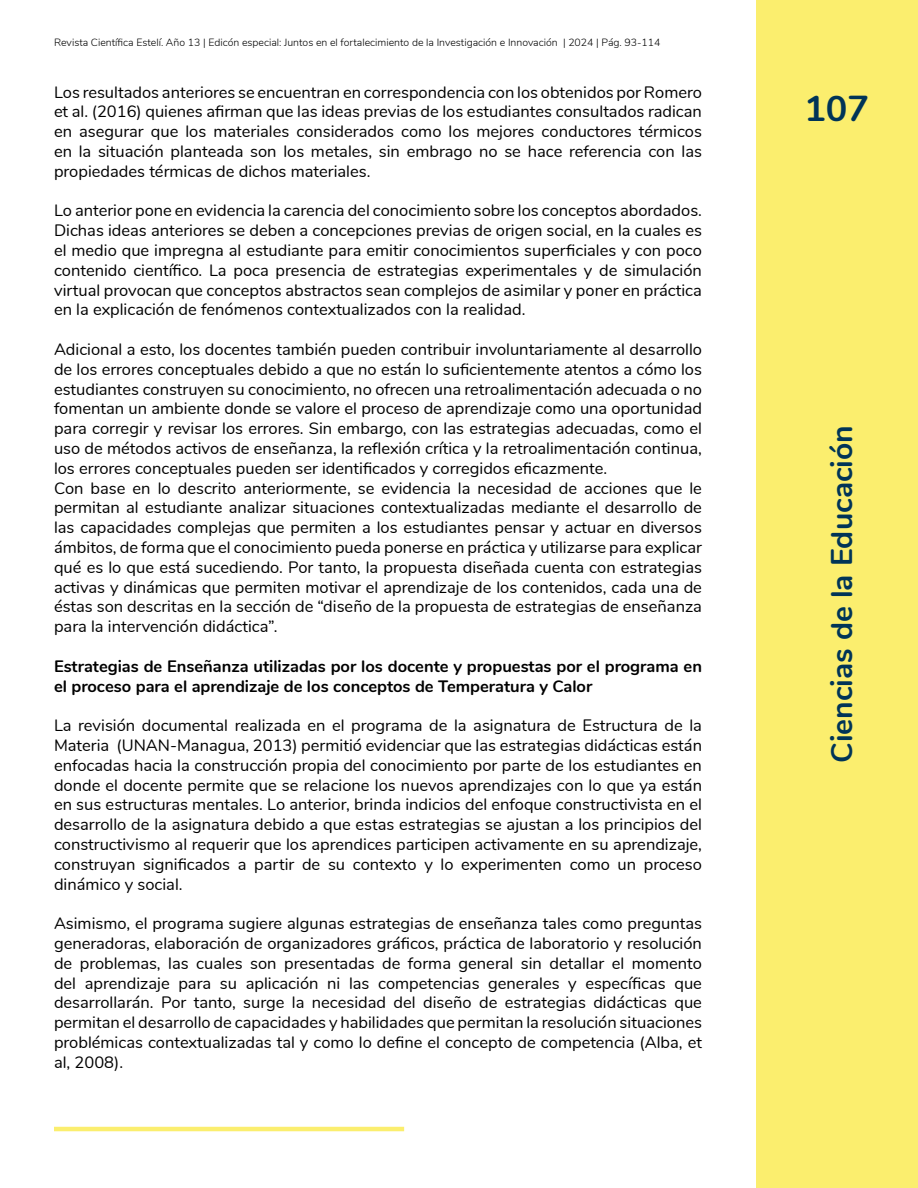
<style>
.page{position:relative;width:918px;height:1188px;background:#fff}
.page>*{position:absolute;margin:0;border:0;box-sizing:border-box;transform-origin:0 0}
.t1{font:700 36px "Nunito";color:#003457}
.t2{font:700 30px "Nunito";color:#003457}
.t3{font:16.5px/19.8px "Nunito";color:#000;text-align:justify}
.t4{font:700 16.5px/19.8px "Nunito";color:#000}
.t5{font:300 10.5px "Nunito";color:#000}
</style>
<div class="page">
<div style="left:756px;top:0;width:162px;height:1188px;background:#fbee6e"></div>
<hr style="left:54px;top:1127px;width:350px;height:4px;background:#fbee6e">
<p class="t5" style="left:54px;top:34px;width:608px">Revista Científica Estelí. Año 13 | Edicón especial: Juntos en el fortalecimiento de la Investigación e Innovación | 2024 | Pág. 93-114</p>
<p class="t3" style="left:54px;top:81px;width:650px">Los resultados anteriores se encuentran en correspondencia con los obtenidos por Romero et al. (2016) quienes afirman que las ideas previas de los estudiantes consultados radican en asegurar que los materiales considerados como los mejores conductores térmicos en la situación planteada son los metales, sin embrago no se hace referencia con las propiedades térmicas de dichos materiales.</p>
<p class="t3" style="left:54px;top:200px;width:650px">Lo anterior pone en evidencia la carencia del conocimiento sobre los conceptos abordados.<br>Dichas ideas anteriores se deben a concepciones previas de origen social, en la cuales es el medio que impregna al estudiante para emitir conocimientos superficiales y con poco contenido científico. La poca presencia de estrategias experimentales y de simulación virtual provocan que conceptos abstractos sean complejos de asimilar y poner en práctica en la explicación de fenómenos contextualizados con la realidad.</p>
<p class="t3" style="left:54px;top:339px;width:650px;text-align:left">Adicional a esto, los docentes también pueden contribuir involuntariamente al desarrollo de los errores conceptuales debido a que no están lo suficientemente atentos a cómo los estudiantes construyen su conocimiento, no ofrecen una retroalimentación adecuada o no fomentan un ambiente donde se valore el proceso de aprendizaje como una oportunidad para corregir y revisar los errores. Sin embargo, con las estrategias adecuadas, como el uso de métodos activos de enseñanza, la reflexión crítica y la retroalimentación continua, los errores conceptuales pueden ser identificados y corregidos eficazmente.<br>Con base en lo descrito anteriormente, se evidencia la necesidad de acciones que le permitan al estudiante analizar situaciones contextualizadas mediante el desarrollo de las capacidades complejas que permiten a los estudiantes pensar y actuar en diversos ámbitos, de forma que el conocimiento pueda ponerse en práctica y utilizarse para explicar qué es lo que está sucediendo. Por tanto, la propuesta diseñada cuenta con estrategias activas y dinámicas que permiten motivar el aprendizaje de los contenidos, cada una de éstas son descritas en la sección de “diseño de la propuesta de estrategias de enseñanza para la intervención didáctica”.</p>
<p class="t4" style="left:54px;top:655px;width:650px">Estrategias de Enseñanza utilizadas por los docente y propuestas por el programa en el proceso para el aprendizaje de los conceptos de Temperatura y Calor</p>
<p class="t3" style="left:54px;top:715px;width:650px">La revisión documental realizada en el programa de la asignatura de Estructura de la Materia (UNAN-Managua, 2013) permitió evidenciar que las estrategias didácticas están enfocadas hacia la construcción propia del conocimiento por parte de los estudiantes en donde el docente permite que se relacione los nuevos aprendizajes con lo que ya están en sus estructuras mentales. Lo anterior, brinda indicios del enfoque constructivista en el desarrollo de la asignatura debido a que estas estrategias se ajustan a los principios del constructivismo al requerir que los aprendices participen activamente en su aprendizaje, construyan significados a partir de su contexto y lo experimenten como un proceso dinámico y social.</p>
<p class="t3" style="left:54px;top:913px;width:650px">Asimismo, el programa sugiere algunas estrategias de enseñanza tales como preguntas generadoras, elaboración de organizadores gráficos, práctica de laboratorio y resolución de problemas, las cuales son presentadas de forma general sin detallar el momento del aprendizaje para su aplicación ni las competencias generales y específicas que desarrollarán. Por tanto, surge la necesidad del diseño de estrategias didácticas que permitan el desarrollo de capacidades y habilidades que permitan la resolución situaciones problémicas contextualizadas tal y como lo define el concepto de competencia (Alba, et al, 2008).</p>
<h1 class="t1" style="left:804px;top:82px;width:66px">107</h1>
<h2 class="t2" style="left:820px;top:763px;width:339px;rotate:-90deg">Ciencias de la Educación</h2>
</div>
